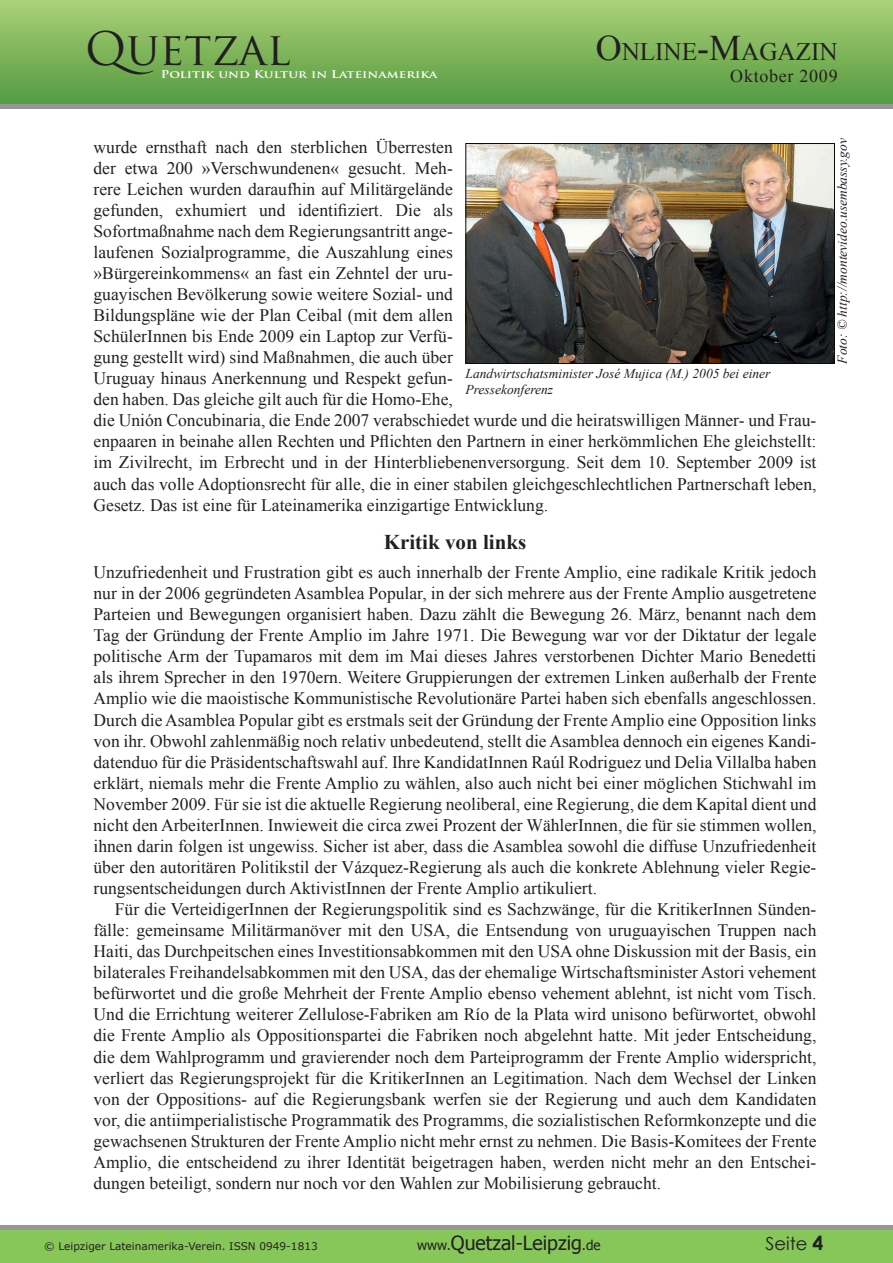
<style>
.page{position:relative;width:893px;height:1263px;background:#fff}
.page>*{position:absolute;margin:0;border:0;box-sizing:border-box;transform-origin:0 0}
.t1{font:45px "Trajan Pro";color:#231f20}
.t2{font:25.2px "Times New Roman";color:#231f20}
.Zwischenüberschrift{font:700 21px "Times New Roman";color:#231f20}
.t3{font:19.5px "Tahoma";color:#231f20}
.t4{font:18px "Times New Roman";letter-spacing:.04em;color:#231f20}
.t5{font:18px "Century Gothic";color:#231f20}
.t6{font:17.55px/21px "Times New Roman";color:#231f20;text-align:justify}
.Bildunterschrift{font:italic 13.5px "Times New Roman";color:#231f20}
.t7{font:10.5px "Verdana";color:#231f20}
.t8{font:700 10.5px "Trajan Pro";color:#fff;scale:1.24 1}
.s1{font-size:36px}
.s2{font-size:13.5px}
</style>
<div class="page">
<div style="left:0;top:1px;width:893px;height:103px;background:linear-gradient(to bottom,#aad177,#539a41)"></div>
<div style="left:0;top:104px;width:893px;height:5px;background:#979797"></div>
<hr style="left:0;top:1225px;width:893px;height:4px;background:#979797">
<div style="left:0;top:1230px;width:893px;height:33px;background:#87c659"></div>
<img style="left:468px;top:145px;width:365px;height:217px">
<div style="left:466px;top:143px;width:369px;height:221px;border:1px solid #070e05"></div>
<h1 class="t1" style="left:85px;top:20px;width:207px">QUETZAL</h1>
<p class="t8" style="left:161px;top:68px;width:225px">Politik und Kultur in Lateinamerika</p>
<h2 class="t2" style="left:596px;top:35px;width:244px"><span class="s1">O</span>nline<span class="s1">-M</span>agazin</h2>
<p class="t4" style="left:730px;top:64px;width:109px">Oktober 2009</p>
<p class="t6" style="left:94px;top:136px;width:724px;text-align:left">wurde ernsthaft nach den sterblichen Überresten<br>der etwa 200 »Verschwundenen« gesucht. Meh-<br>rere Leichen wurden daraufhin auf Militärgelände<br>gefunden, exhumiert und identifiziert. Die als<br>Sofortmaßnahme nach dem Regierungsantritt ange-<br>laufenen Sozialprogramme, die Auszahlung eines<br>»Bürgereinkommens« an fast ein Zehntel der uru-<br>guayischen Bevölkerung sowie weitere Sozial- und<br>Bildungspläne wie der Plan Ceibal (mit dem allen<br>SchülerInnen bis Ende 2009 ein Laptop zur Verfü-<br>gung gestellt wird) sind Maßnahmen, die auch über<br>Uruguay hinaus Anerkennung und Respekt gefun-<br>den haben. Das gleiche gilt auch für die Homo-Ehe,<br>die Unión Concubinaria, die Ende 2007 verabschiedet wurde und die heiratswilligen Männer- und Frau&shy;enpaaren in beinahe allen Rechten und Pflichten den Partnern in einer herkömmlichen Ehe gleichstellt: im Zivilrecht, im Erbrecht und in der Hinterbliebenenversorgung. Seit dem 10. September 2009 ist auch das volle Adoptionsrecht für alle, die in einer stabilen gleichgeschlechtlichen Partnerschaft leben, Gesetz. Das ist eine für Lateinamerika einzigartige Entwicklung.</p>
<p class="Zwischenüberschrift" style="left:384px;top:527px;width:144px">Kritik von links</p>
<p class="t6" style="left:94px;top:561px;width:724px">Unzufriedenheit und Frustration gibt es auch innerhalb der Frente Amplio, eine radikale Kritik jedoch nur in der 2006 gegründeten Asamblea Popular, in der sich mehrere aus der Frente Amplio ausgetretene Parteien und Bewegungen organisiert haben. Dazu zählt die Bewegung 26. März, benannt nach dem Tag der Gründung der Frente Amplio im Jahre 1971. Die Bewegung war vor der Diktatur der legale politische Arm der Tupamaros mit dem im Mai dieses Jahres verstorbenen Dichter Mario Benedetti als ihrem Sprecher in den 1970ern. Weitere Gruppierungen der extremen Linken außerhalb der Frente Amplio wie die maoistische Kommunistische Revolutionäre Partei haben sich ebenfalls angeschlossen.<br>Durch die Asamblea Popular gibt es erstmals seit der Gründung der Frente Amplio eine Opposition links von ihr. Obwohl zahlenmäßig noch relativ unbedeutend, stellt die Asamblea dennoch ein eigenes Kandi&shy;datenduo für die Präsidentschaftswahl auf. Ihre KandidatInnen Raúl Rodriguez und Delia Villalba haben erklärt, niemals mehr die Frente Amplio zu wählen, also auch nicht bei einer möglichen Stichwahl im November 2009. Für sie ist die aktuelle Regierung neoliberal, eine Regierung, die dem Kapital dient und nicht den ArbeiterInnen. Inwieweit die circa zwei Prozent der WählerInnen, die für sie stimmen wollen, ihnen darin folgen ist ungewiss. Sicher ist aber, dass die Asamblea sowohl die diffuse Unzufriedenheit über den autoritären Politikstil der Vázquez-Regierung als auch die konkrete Ablehnung vieler Regie&shy;rungsentscheidungen durch AktivistInnen der Frente Amplio artikuliert.</p>
<p class="t6" style="left:94px;top:898px;width:724px;text-indent:21px">Für die VerteidigerInnen der Regierungspolitik sind es Sachzwänge, für die KritikerInnen Sünden&shy;fälle: gemeinsame Militärmanöver mit den USA, die Entsendung von uruguayischen Truppen nach Haiti, das Durchpeitschen eines Investitionsabkommen mit den USA ohne Diskussion mit der Basis, ein bilaterales Freihandelsabkommen mit den USA, das der ehemalige Wirtschaftsminister Astori vehement befürwortet und die große Mehrheit der Frente Amplio ebenso vehement ablehnt, ist nicht vom Tisch.<br>Und die Errichtung weiterer Zellulose-Fabriken am Río de la Plata wird unisono befürwortet, obwohl die Frente Amplio als Oppositionspartei die Fabriken noch abgelehnt hatte. Mit jeder Entscheidung, die dem Wahlprogramm und gravierender noch dem Parteiprogramm der Frente Amplio widerspricht, verliert das Regierungsprojekt für die KritikerInnen an Legitimation. Nach dem Wechsel der Linken von der Oppositions- auf die Regierungsbank werfen sie der Regierung und auch dem Kandidaten vor, die antiimperialistische Programmatik des Programms, die sozialistischen Reformkonzepte und die gewachsenen Strukturen der Frente Amplio nicht mehr ernst zu nehmen. Die Basis-Komitees der Frente Amplio, die entscheidend zu ihrer Identität beigetragen haben, werden nicht mehr an den Entschei&shy;dungen beteiligt, sondern nur noch vor den Wahlen zur Mobilisierung gebraucht.</p>
<p class="Bildunterschrift" style="left:466px;top:364px;width:306px">Landwirtschatsminister José Mujica (M.) 2005 bei einer</p>
<p class="Bildunterschrift" style="left:466px;top:380px;width:89px">Pressekonferenz</p>
<p class="t7" style="left:44px;top:1239px;width:275px">© Leipziger Lateinamerika-Verein. ISSN 0949-1813</p>
<p class="t3" style="left:417px;top:1230px;width:185px"><span class="s2">www.</span>Quetzal-Leipzig<span class="s2">.de</span></p>
<p class="t5" style="left:766px;top:1231px;width:44px">Seite</p>
<p class="Bildunterschrift" style="left:833px;top:364px;width:227px;rotate:-90deg">Foto: © http://montevideo.usembassy.gov</p>
</div>
